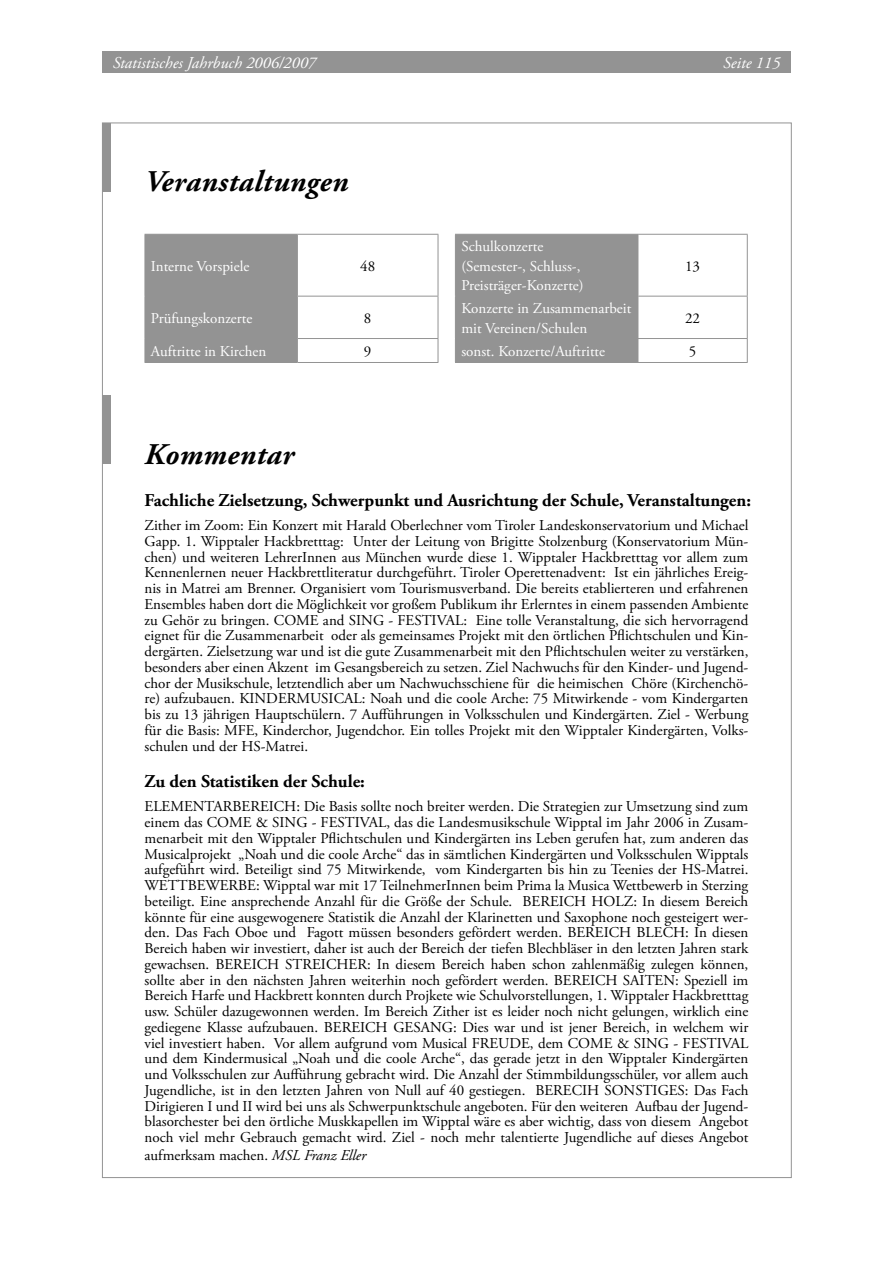
<style>
.page{position:relative;width:893px;height:1263px;background:#fff}
.page>*{position:absolute;margin:0;border:0;box-sizing:border-box;transform-origin:0 0}
.t1{font:italic 700 30px "Adobe Garamond Pro";letter-spacing:.015em;color:#000}
.t2{font:700 18px "Adobe Garamond Pro";color:#000}
.t3{font:italic 16.5px "Adobe Garamond Pro";color:#fff}
.t4{font:15px/15.8px "Adobe Garamond Pro";color:#000;text-align:justify}
.t5{font:15px/19.5px "Adobe Garamond Pro";color:#fff}
.s1{font-style:italic}
</style>
<div class="page">
<div style="left:102px;top:51px;width:689px;height:21px;background:#939393"></div>
<div style="left:102px;top:123px;width:9px;height:68px;background:#939393"></div>
<div style="left:102px;top:395px;width:9px;height:68px;background:#939393"></div>
<svg style="left:146px;top:234px;width:492px;height:128px;fill:#939393"></svg>
<hr style="left:145px;top:234px;width:152px;height:1px;background:#939393">
<hr style="left:145px;top:235px;width:1px;height:61px;background:#939393">
<hr style="left:297px;top:234px;width:141px;height:1px;background:#939393">
<hr style="left:297px;top:235px;width:1px;height:61px;background:#939393">
<hr style="left:438px;top:235px;width:1px;height:61px;background:#939393">
<hr style="left:145px;top:296px;width:152px;height:1px;background:#939393">
<hr style="left:145px;top:296px;width:1px;height:42px;background:#939393">
<hr style="left:297px;top:296px;width:141px;height:1px;background:#939393">
<hr style="left:297px;top:296px;width:1px;height:42px;background:#939393">
<hr style="left:438px;top:296px;width:1px;height:42px;background:#939393">
<hr style="left:145px;top:338px;width:152px;height:1px;background:#939393">
<svg style="left:145px;top:339px;width:1px;height:23px"></svg>
<hr style="left:297px;top:338px;width:141px;height:1px;background:#939393">
<svg style="left:297px;top:339px;width:1px;height:23px"></svg>
<svg style="left:438px;top:339px;width:1px;height:23px"></svg>
<hr style="left:145px;top:362px;width:152px;height:1px;background:#939393">
<hr style="left:297px;top:362px;width:141px;height:1px;background:#939393">
<hr style="left:455px;top:234px;width:183px;height:1px;background:#939393">
<hr style="left:455px;top:235px;width:1px;height:61px;background:#939393">
<hr style="left:638px;top:234px;width:110px;height:1px;background:#939393">
<hr style="left:638px;top:235px;width:1px;height:61px;background:#939393">
<hr style="left:747px;top:235px;width:1px;height:61px;background:#939393">
<hr style="left:455px;top:296px;width:183px;height:1px;background:#939393">
<hr style="left:455px;top:296px;width:1px;height:42px;background:#939393">
<hr style="left:638px;top:296px;width:110px;height:1px;background:#939393">
<hr style="left:638px;top:296px;width:1px;height:42px;background:#939393">
<hr style="left:747px;top:296px;width:1px;height:42px;background:#939393">
<hr style="left:455px;top:338px;width:183px;height:1px;background:#939393">
<svg style="left:455px;top:339px;width:1px;height:23px"></svg>
<hr style="left:638px;top:338px;width:110px;height:1px;background:#939393">
<svg style="left:638px;top:339px;width:1px;height:23px"></svg>
<svg style="left:747px;top:339px;width:1px;height:23px"></svg>
<hr style="left:455px;top:362px;width:183px;height:1px;background:#939393">
<hr style="left:638px;top:362px;width:110px;height:1px;background:#939393">
<p class="t3" style="left:113px;top:53px;width:205px">Statistisches Jahrbuch 2006/2007</p>
<p class="t3" style="left:723px;top:53px;width:59px">Seite 115</p>
<p class="t1" style="left:145px;top:165px;width:205px">Veranstaltungen</p>
<p class="t5" style="left:151px;top:257px;width:100px">Interne Vorspiele</p>
<p class="t4" style="left:360px;top:259px;width:16px">48</p>
<p class="t5" style="left:461px;top:237px;width:124px">Schulkonzerte (Semester-, Schluss-,<br>Preisträger-Konzerte)</p>
<p class="t4" style="left:685px;top:259px;width:16px">13</p>
<p class="t5" style="left:151px;top:309px;width:103px">Prüfungskonzerte</p>
<p class="t4" style="left:364px;top:311px;width:9px">8</p>
<p class="t5" style="left:461px;top:299px;width:171px">Konzerte in Zusammenarbeit mit Vereinen/Schulen</p>
<p class="t4" style="left:685px;top:311px;width:16px">22</p>
<p class="t5" style="left:151px;top:342px;width:117px">Auftritte in Kirchen</p>
<p class="t4" style="left:364px;top:344px;width:9px">9</p>
<p class="t5" style="left:461px;top:342px;width:145px">sonst. Konzerte/Auftritte</p>
<p class="t4" style="left:689px;top:344px;width:9px">5</p>
<p class="t1" style="left:145px;top:437px;width:151px">Kommentar</p>
<p class="t2" style="left:145px;top:489px;width:608px">Fachliche Zielsetzung, Schwerpunkt und Ausrichtung der Schule, Veranstaltungen:</p>
<p class="t4" style="left:145px;top:518px;width:605px">Zither im Zoom: Ein Konzert mit Harald Oberlechner vom Tiroler Landeskonservatorium und Michael Gapp. 1. Wipptaler Hackbretttag: Unter der Leitung von Brigitte Stolzenburg (Konservatorium Mün&shy;chen) und weiteren LehrerInnen aus München wurde diese 1. Wipptaler Hackbretttag vor allem zum Kennenlernen neuer Hackbrettliteratur durchgeführt. Tiroler Operettenadvent: Ist ein jährliches Ereig&shy;nis in Matrei am Brenner. Organisiert vom Tourismusverband. Die bereits etablierteren und erfahrenen Ensembles haben dort die Möglichkeit vor großem Publikum ihr Erlerntes in einem passenden Ambiente zu Gehör zu bringen. COME and SING - FESTIVAL: Eine tolle Veranstaltung, die sich hervorragend eignet für die Zusammenarbeit oder als gemeinsames Projekt mit den örtlichen Pflichtschulen und Kin&shy;dergärten. Zielsetzung war und ist die gute Zusammenarbeit mit den Pflichtschulen weiter zu verstärken, besonders aber einen Akzent im Gesangsbereich zu setzen. Ziel Nachwuchs für den Kinder- und Jugend&shy;chor der Musikschule, letztendlich aber um Nachwuchsschiene für die heimischen Chöre (Kirchenchö&shy;re) aufzubauen. KINDERMUSICAL: Noah und die coole Arche: 75 Mitwirkende - vom Kindergarten bis zu 13 jährigen Hauptschülern. 7 Aufführungen in Volksschulen und Kindergärten. Ziel - Werbung für die Basis: MFE, Kinderchor, Jugendchor. Ein tolles Projekt mit den Wipptaler Kindergärten, Volks&shy;schulen und der HS-Matrei.</p>
<p class="t2" style="left:145px;top:770px;width:222px">Zu den Statistiken der Schule:</p>
<p class="t4" style="left:145px;top:799px;width:605px">ELEMENTARBEREICH: Die Basis sollte noch breiter werden. Die Strategien zur Umsetzung sind zum einem das COME &amp; SING - FESTIVAL, das die Landesmusikschule Wipptal im Jahr 2006 in Zusam&shy;menarbeit mit den Wipptaler Pflichtschulen und Kindergärten ins Leben gerufen hat, zum anderen das Musicalprojekt „Noah und die coole Arche“ das in sämtlichen Kindergärten und Volksschulen Wipptals aufgeführt wird. Beteiligt sind 75 Mitwirkende, vom Kindergarten bis hin zu Teenies der HS-Matrei.<br>WETTBEWERBE: Wipptal war mit 17 TeilnehmerInnen beim Prima la Musica Wettbewerb in Sterzing beteiligt. Eine ansprechende Anzahl für die Größe der Schule. BEREICH HOLZ: In diesem Bereich könnte für eine ausgewogenere Statistik die Anzahl der Klarinetten und Saxophone noch gesteigert wer&shy;den. Das Fach Oboe und Fagott müssen besonders gefördert werden. BEREICH BLECH: In diesen Bereich haben wir investiert, daher ist auch der Bereich der tiefen Blechbläser in den letzten Jahren stark gewachsen. BEREICH STREICHER: In diesem Bereich haben schon zahlenmäßig zulegen können, sollte aber in den nächsten Jahren weiterhin noch gefördert werden. BEREICH SAITEN: Speziell im Bereich Harfe und Hackbrett konnten durch Projkete wie Schulvorstellungen, 1. Wipptaler Hackbretttag usw. Schüler dazugewonnen werden. Im Bereich Zither ist es leider noch nicht gelungen, wirklich eine gediegene Klasse aufzubauen. BEREICH GESANG: Dies war und ist jener Bereich, in welchem wir viel investiert haben. Vor allem aufgrund vom Musical FREUDE, dem COME &amp; SING - FESTIVAL und dem Kindermusical „Noah und die coole Arche“, das gerade jetzt in den Wipptaler Kindergärten und Volksschulen zur Aufführung gebracht wird. Die Anzahl der Stimmbildungsschüler, vor allem auch Jugendliche, ist in den letzten Jahren von Null auf 40 gestiegen. BERECIH SONSTIGES: Das Fach Dirigieren I und II wird bei uns als Schwerpunktschule angeboten. Für den weiteren Aufbau der Jugend&shy;blasorchester bei den örtliche Muskkapellen im Wipptal wäre es aber wichtig, dass von diesem Angebot noch viel mehr Gebrauch gemacht wird. Ziel - noch mehr talentierte Jugendliche auf dieses Angebot</p>
<p class="t4" style="left:145px;top:1148px;width:223px">aufmerksam machen. <span class="s1">MSL Franz Eller</span></p>
</div>
